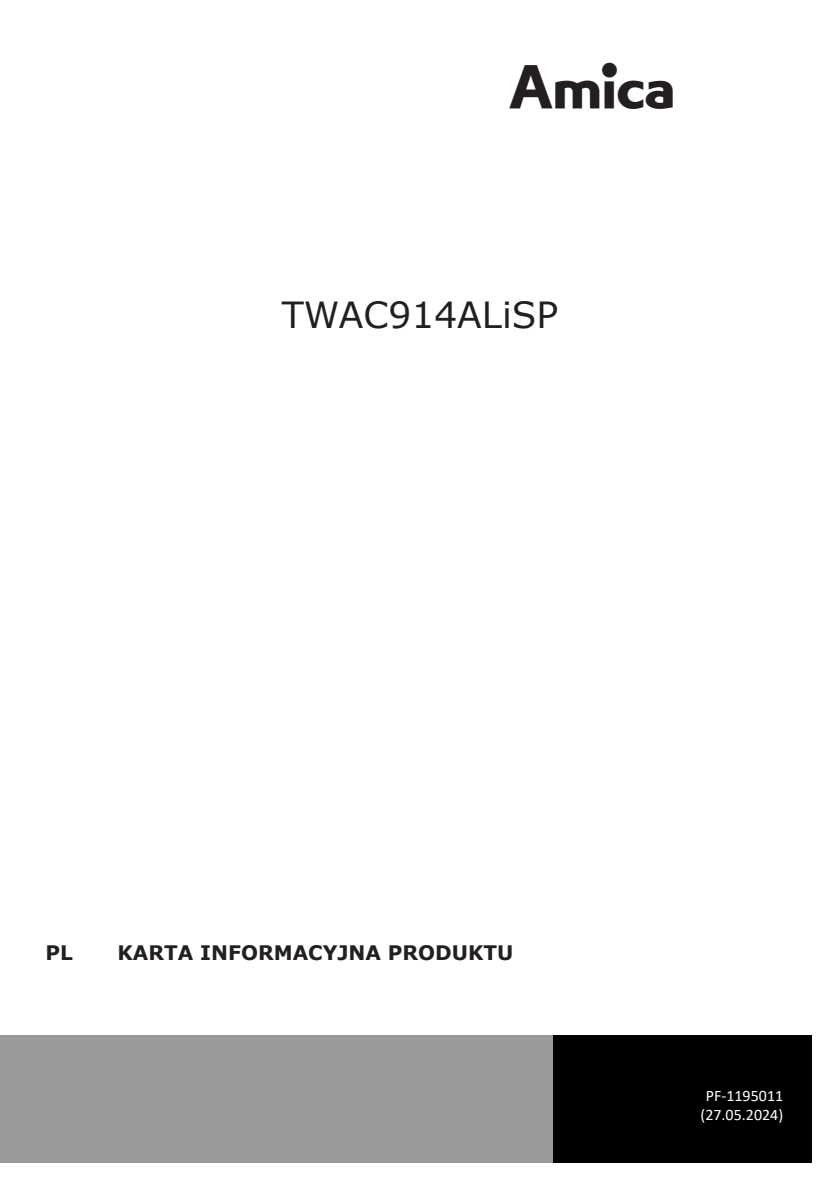
<style>
.page{position:relative;width:840px;height:1191px;background:#fff}
.page>*{position:absolute;margin:0;border:0;box-sizing:border-box;transform-origin:0 0}
.t1{font:48px "Amica Font 01";color:#231f20}
.t2{font:36px "Verdana";color:#231f20}
.t3{font:700 20px "Verdana";color:#231f20}
.t4{font:16px "Calibri";color:#fff}
</style>
<div class="page">
<div style="left:0;top:1035px;width:553px;height:127px;background:#999"></div>
<div style="left:553px;top:1035px;width:258px;height:127px;background:#000"></div>
<p class="t1" style="left:509px;top:64px;width:165px">A</p>
<p class="t2" style="left:281px;top:290px;width:278px">TWAC914ALiSP</p>
<p class="t3" style="left:45px;top:938px;width:29px">PL</p>
<p class="t3" style="left:117px;top:938px;width:397px">KARTA INFORMACYJNA PRODUKTU</p>
<p class="t4" style="left:705px;top:1084px;width:79px">PF-1195011</p>
<p class="t4" style="left:700px;top:1103px;width:84px">(27.05.2024)</p>
</div>
